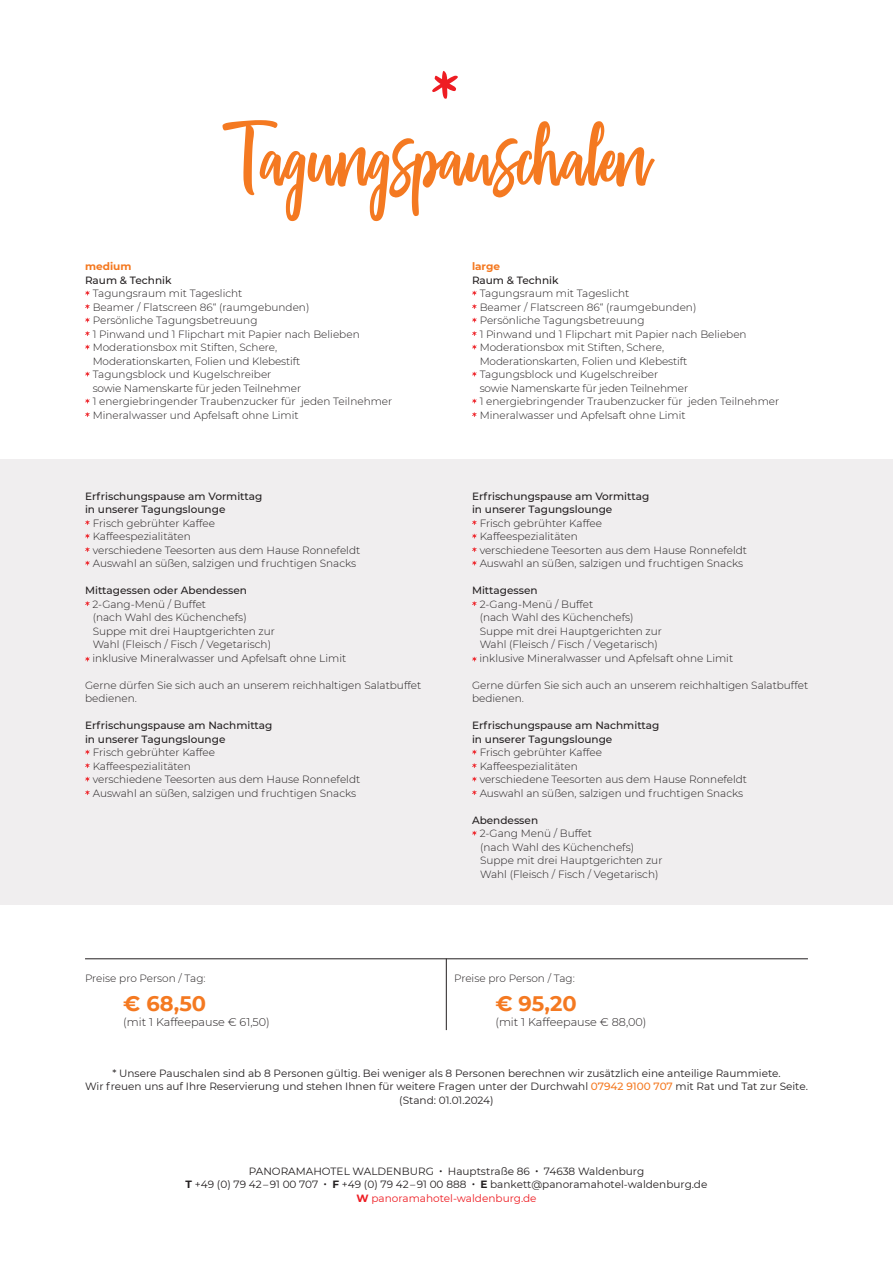
<style>
.page{position:relative;width:893px;height:1263px;background:#fff}
.page>*{position:absolute;margin:0;border:0;box-sizing:border-box;transform-origin:0 0}
.t1{font:103.8px "Passengers Script";color:#ee1d23}
.t2{font:69px "Passengers Script";letter-spacing:-.005em;color:#f47921}
.t3{font:700 21px "Montserrat";color:#f47921}
.t4{font:300 11.25px "Montserrat";color:#231f20}
.t5{font:300 10.5px/13.5px "Montserrat";color:#231f20}
.t6{font:10.5px/13.5px "Montserrat";color:#231f20;text-align:center}
.t7{font:500 10.5px/13.5px "Montserrat";color:#231f20}
.t8{font:700 10.5px "Montserrat";color:#f47921}
.s1{font-weight:500;color:#f47921}
.s2{font-weight:700}
.s3{font-weight:700;color:#ee1d23}
.s4{color:#ee1d23}
</style>
<div class="page">
<div style="left:0;top:459px;width:892px;height:446px;background:#f0eeef"></div>
<svg style="left:85px;top:291px;width:5px;height:4px"></svg>
<svg style="left:85px;top:304px;width:5px;height:5px"></svg>
<svg style="left:85px;top:318px;width:5px;height:4px"></svg>
<svg style="left:85px;top:331px;width:5px;height:5px"></svg>
<svg style="left:85px;top:345px;width:5px;height:4px"></svg>
<svg style="left:85px;top:372px;width:5px;height:4px"></svg>
<svg style="left:85px;top:399px;width:5px;height:4px"></svg>
<svg style="left:85px;top:412px;width:5px;height:5px"></svg>
<svg style="left:85px;top:520px;width:5px;height:5px"></svg>
<svg style="left:85px;top:534px;width:5px;height:4px"></svg>
<svg style="left:85px;top:547px;width:5px;height:5px"></svg>
<svg style="left:85px;top:561px;width:5px;height:4px"></svg>
<svg style="left:85px;top:601px;width:5px;height:5px"></svg>
<svg style="left:85px;top:657px;width:5px;height:4px"></svg>
<svg style="left:85px;top:750px;width:5px;height:4px"></svg>
<svg style="left:85px;top:763px;width:5px;height:5px"></svg>
<svg style="left:85px;top:777px;width:5px;height:4px"></svg>
<svg style="left:85px;top:790px;width:5px;height:5px"></svg>
<svg style="left:472px;top:291px;width:5px;height:4px"></svg>
<svg style="left:472px;top:304px;width:5px;height:5px"></svg>
<svg style="left:472px;top:318px;width:5px;height:4px"></svg>
<svg style="left:472px;top:331px;width:5px;height:5px"></svg>
<svg style="left:472px;top:345px;width:5px;height:4px"></svg>
<svg style="left:472px;top:372px;width:5px;height:4px"></svg>
<svg style="left:472px;top:399px;width:5px;height:4px"></svg>
<svg style="left:472px;top:412px;width:5px;height:5px"></svg>
<svg style="left:472px;top:520px;width:5px;height:5px"></svg>
<svg style="left:472px;top:534px;width:5px;height:4px"></svg>
<svg style="left:472px;top:547px;width:5px;height:5px"></svg>
<svg style="left:472px;top:561px;width:5px;height:4px"></svg>
<svg style="left:472px;top:601px;width:5px;height:5px"></svg>
<svg style="left:472px;top:657px;width:5px;height:4px"></svg>
<svg style="left:472px;top:750px;width:5px;height:4px"></svg>
<svg style="left:472px;top:763px;width:5px;height:5px"></svg>
<svg style="left:472px;top:777px;width:5px;height:4px"></svg>
<svg style="left:472px;top:790px;width:5px;height:5px"></svg>
<svg style="left:472px;top:831px;width:5px;height:4px"></svg>
<hr style="left:85px;top:958px;width:723px;height:1px;background:#231f20">
<hr style="left:446px;top:958px;width:1px;height:72px;background:#231f20">
<h1 class="t1" style="left:430px;top:53px;width:33px">*</h1>
<h2 class="t2" style="left:233px;top:114px;width:418px">Tagungspauschalen</h2>
<p class="t8" style="left:85px;top:259px;width:48px">medium</p>
<p class="t7" style="left:85px;top:273px;width:88px">Raum &amp; Technik</p>
<p class="t5" style="left:93px;top:286px;width:301px">Tagungsraum mit Tageslicht<br>Beamer / Flatscreen 86“ (raumgebunden)<br>Persönliche Tagungsbetreuung<br>1 Pinwand und 1 Flipchart mit Papier nach Belieben Moderationsbox mit Stiften, Schere,<br>Moderationskarten, Folien und Klebestift<br>Tagungsblock und Kugelschreiber<br>sowie Namenskarte für jeden Teilnehmer<br>1 energiebringender Traubenzucker für jeden Teilnehmer Mineralwasser und Apfelsaft ohne Limit</p>
<p class="t7" style="left:85px;top:489px;width:179px">Erfrischungspause am Vormittag in unserer Tagungslounge</p>
<p class="t5" style="left:93px;top:516px;width:269px">Frisch gebrühter Kaffee<br>Kaffeespezialitäten<br>verschiedene Teesorten aus dem Hause Ronnefeldt Auswahl an süßen, salzigen und fruchtigen Snacks</p>
<p class="t7" style="left:85px;top:583px;width:163px">Mittagessen oder Abendessen</p>
<p class="t5" style="left:92px;top:597px;width:255px">2-Gang-Menü / Buffet<br>(nach Wahl des Küchenchefs)<br>Suppe mit drei Hauptgerichten zur<br>Wahl (Fleisch / Fisch / Vegetarisch)<br>inklusive Mineralwasser und Apfelsaft ohne Limit</p>
<p class="t5" style="left:85px;top:678px;width:338px">Gerne dürfen Sie sich auch an unserem reichhaltigen Salatbuffet bedienen.</p>
<p class="t7" style="left:85px;top:718px;width:189px">Erfrischungspause am Nachmittag in unserer Tagungslounge</p>
<p class="t5" style="left:93px;top:745px;width:269px">Frisch gebrühter Kaffee<br>Kaffeespezialitäten<br>verschiedene Teesorten aus dem Hause Ronnefeldt Auswahl an süßen, salzigen und fruchtigen Snacks</p>
<p class="t8" style="left:472px;top:259px;width:30px">large</p>
<p class="t7" style="left:472px;top:273px;width:88px">Raum &amp; Technik</p>
<p class="t5" style="left:480px;top:286px;width:301px">Tagungsraum mit Tageslicht<br>Beamer / Flatscreen 86“ (raumgebunden)<br>Persönliche Tagungsbetreuung<br>1 Pinwand und 1 Flipchart mit Papier nach Belieben Moderationsbox mit Stiften, Schere,<br>Moderationskarten, Folien und Klebestift<br>Tagungsblock und Kugelschreiber<br>sowie Namenskarte für jeden Teilnehmer<br>1 energiebringender Traubenzucker für jeden Teilnehmer Mineralwasser und Apfelsaft ohne Limit</p>
<p class="t7" style="left:472px;top:489px;width:179px">Erfrischungspause am Vormittag in unserer Tagungslounge</p>
<p class="t5" style="left:480px;top:516px;width:269px">Frisch gebrühter Kaffee<br>Kaffeespezialitäten<br>verschiedene Teesorten aus dem Hause Ronnefeldt Auswahl an süßen, salzigen und fruchtigen Snacks</p>
<p class="t7" style="left:472px;top:583px;width:67px">Mittagessen</p>
<p class="t5" style="left:479px;top:597px;width:255px">2-Gang-Menü / Buffet<br>(nach Wahl des Küchenchefs)<br>Suppe mit drei Hauptgerichten zur<br>Wahl (Fleisch / Fisch / Vegetarisch)<br>inklusive Mineralwasser und Apfelsaft ohne Limit</p>
<p class="t5" style="left:472px;top:678px;width:338px">Gerne dürfen Sie sich auch an unserem reichhaltigen Salatbuffet bedienen.</p>
<p class="t7" style="left:472px;top:718px;width:189px">Erfrischungspause am Nachmittag in unserer Tagungslounge</p>
<p class="t5" style="left:480px;top:745px;width:269px">Frisch gebrühter Kaffee<br>Kaffeespezialitäten<br>verschiedene Teesorten aus dem Hause Ronnefeldt Auswahl an süßen, salzigen und fruchtigen Snacks</p>
<p class="t7" style="left:472px;top:813px;width:68px">Abendessen</p>
<p class="t5" style="left:480px;top:826px;width:184px">2-Gang Menü / Buffet<br>(nach Wahl des Küchenchefs)<br>Suppe mit drei Hauptgerichten zur<br>Wahl (Fleisch / Fisch / Vegetarisch)</p>
<p class="t5" style="left:85px;top:971px;width:122px">Preise pro Person / Tag:</p>
<p class="t5" style="left:454px;top:971px;width:122px">Preise pro Person / Tag:</p>
<h3 class="t3" style="left:123px;top:988px;width:84px">€ 68,50</h3>
<p class="t4" style="left:123px;top:1014px;width:148px">(mit 1 Kaffeepause € 61,50)</p>
<h3 class="t3" style="left:495px;top:988px;width:83px">€ 95,20</h3>
<p class="t4" style="left:495px;top:1014px;width:153px">(mit 1 Kaffeepause € 88,00)</p>
<p class="t6" style="left:85px;top:1066px;width:724px">* Unsere Pauschalen sind ab 8 Personen gültig. Bei weniger als 8 Personen berechnen wir zusätzlich eine anteilige Raummiete.<br>Wir freuen uns auf Ihre Reservierung und stehen Ihnen für weitere Fragen unter der Durchwahl <span class="s1">07942 9100 707</span> mit Rat und Tat zur Seite. (Stand: 01.01.2024)</p>
<p class="t6" style="left:249px;top:1164px;width:187px">PANORAMAHOTEL WALDENBURG</p>
<p class="t6" style="left:448px;top:1164px;width:84px">Hauptstraße 86</p>
<p class="t6" style="left:544px;top:1164px;width:102px">74638 Waldenburg</p>
<p class="t6" style="left:186px;top:1177px;width:134px"><span class="s2">T</span> +49 (0) 79 42 – 91 00 707</p>
<p class="t6" style="left:332px;top:1177px;width:136px"><span class="s2">F</span> +49 (0) 79 42 – 91 00 888</p>
<p class="t6" style="left:356px;top:1177px;width:352px;text-align:left;text-indent:124px"><span class="s2">E</span> bankett@panoramahotel-waldenburg.de<br><span class="s3">W</span> <span class="s4">panoramahotel-waldenburg.de</span></p>
</div>
